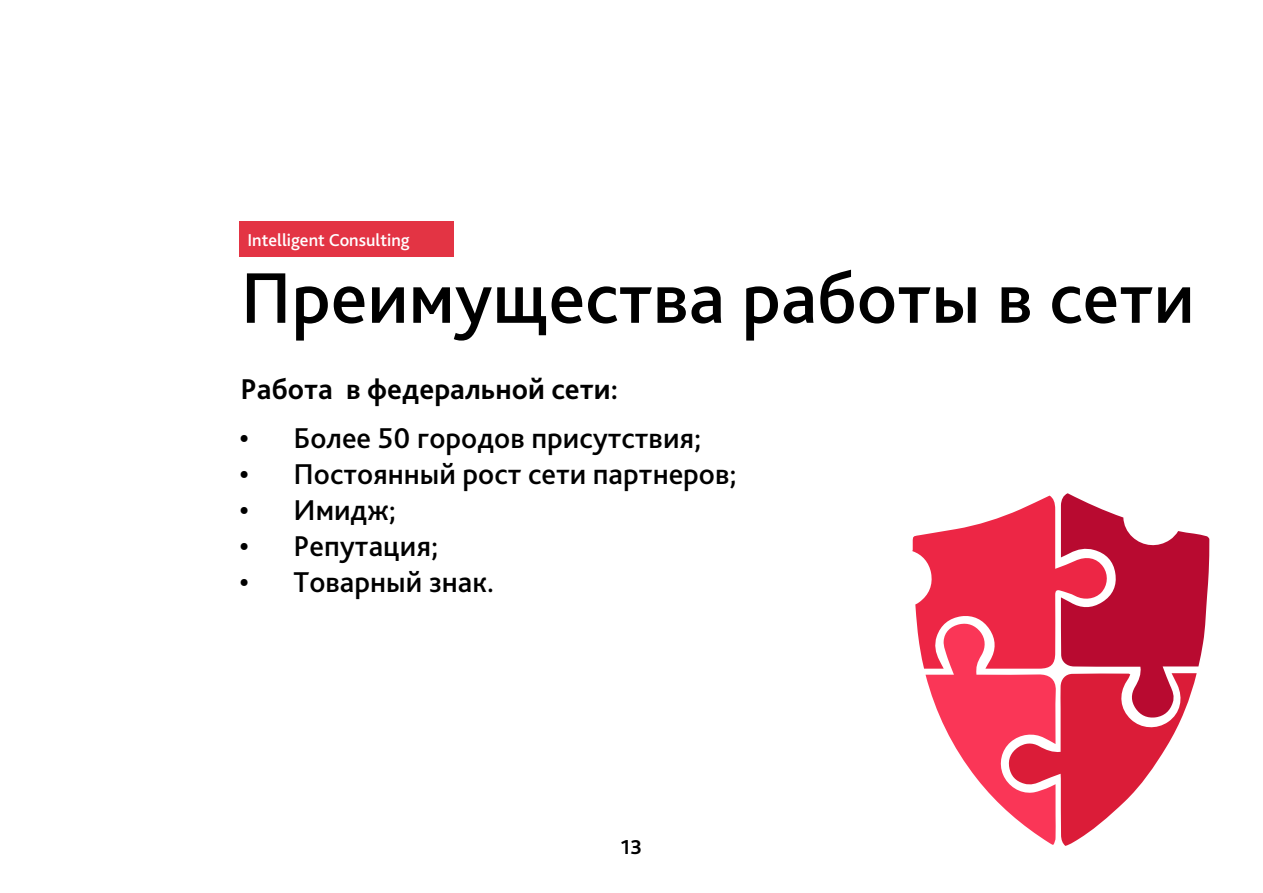
<style>
.page{position:relative;width:1263px;height:893px;background:#fff}
.page>*{position:absolute;margin:0;border:0;box-sizing:border-box;transform-origin:0 0}
.t1{font:500 75px "Bliss Pro";color:#000}
.t2{font:500 30px "Bliss Pro";color:#000}
.t3{font:700 30px "Bliss Pro";color:#000}
.t4{font:700 21px "Bliss Pro";color:#000}
.t5{font:500 18px "Bliss Pro";color:#fff}
</style>
<div class="page">
<svg style="left:912px;top:493px;width:297px;height:353px"></svg>
<div style="left:240px;top:222px;width:214px;height:35px;background:#e33444"></div>
<p class="t5" style="left:247px;top:229px;width:164px">Intelligent Consulting</p>
<h1 class="t1" style="left:241px;top:251px;width:956px">Преимущества работы в сети</h1>
<p class="t3" style="left:241px;top:370px;width:379px">Работа в федеральной сети:</p>
<p class="t2" style="left:240px;top:419px;width:464px">• Более 50 городов присутствия;</p>
<p class="t2" style="left:240px;top:455px;width:499px">• Постоянный рост сети партнеров;</p>
<p class="t2" style="left:240px;top:491px;width:158px">• Имидж;</p>
<p class="t2" style="left:240px;top:527px;width:201px">• Репутация;</p>
<p class="t2" style="left:240px;top:563px;width:256px">• Товарный знак.</p>
<p class="t4" style="left:621px;top:834px;width:23px">13</p>
</div>
